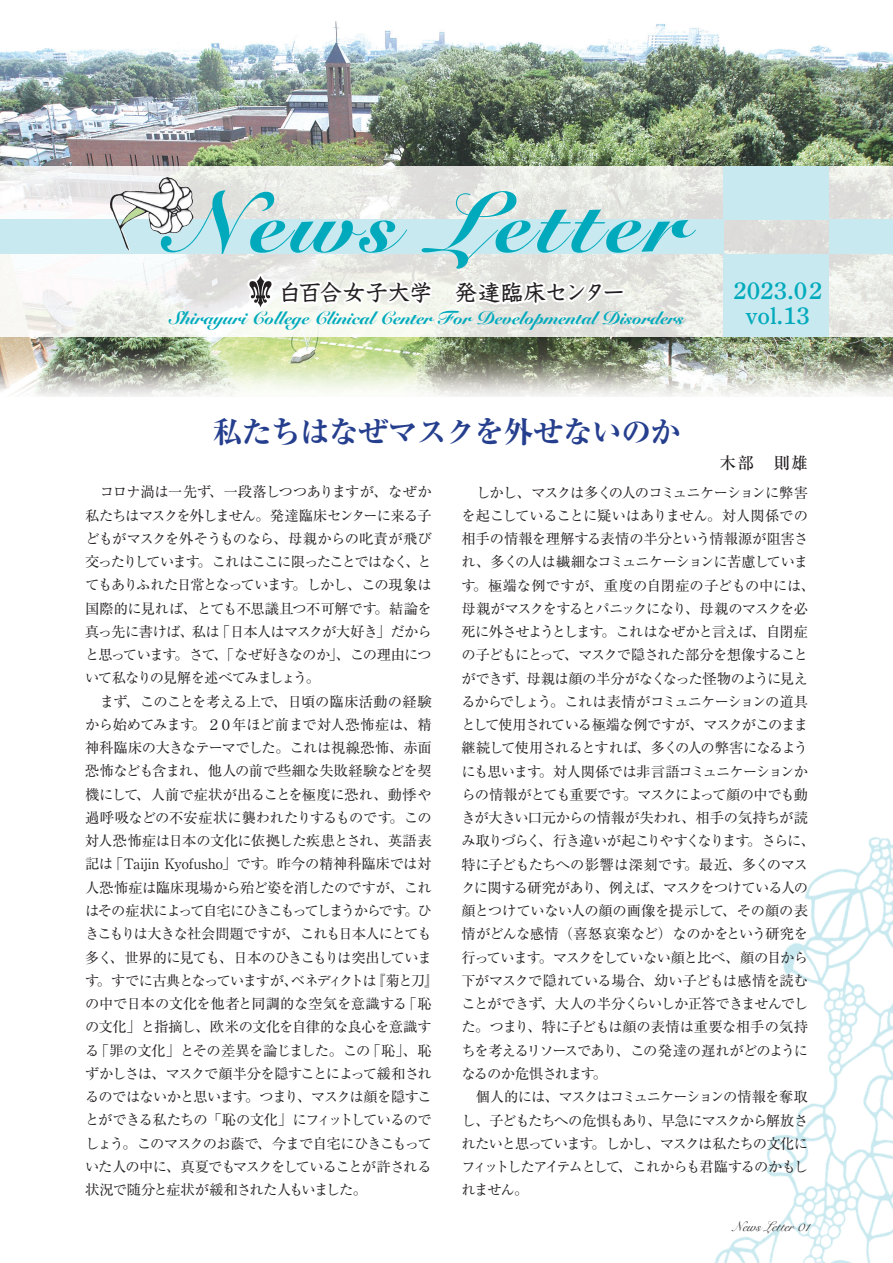
<style>
.page{position:relative;width:893px;height:1263px;background:#fff}
.page>*{position:absolute;margin:0;border:0;box-sizing:border-box;transform-origin:0 0}
.t1{font:900 84px "Snell Roundhand";letter-spacing:.075em;color:#00aabc}
.t2{font:700 expanded 30px "Ryumin Pr 5";letter-spacing:-.025em;color:#253f8e}
.t3{font:24px "Shuei Yobu Min Std B";color:#00aabc}
.t4{font:500 22.5px "Kyoka ICA Pro";letter-spacing:-.045em;color:#231f20}
.t5{font:900 18px "Snell Roundhand";color:#00aabc}
.t6{font:500 16.5px "Ryumin Pr 5";color:#231f20}
.t7{font:14.25px/23.2px "Ryumin Pr 5";letter-spacing:-.05em;color:#231f20}
.t8{font:13.8px "Snell Roundhand";color:#231f20}
</style>
<div class="page">
<img style="left:0;top:24px;width:893px;height:372px">
<img style="left:714px;top:837px;width:179px;height:426px">
<img style="left:0;top:167px;width:893px;height:170px">
<svg style="left:450px;top:96px;width:177px;height:301px"></svg>
<img style="left:243px;top:21px;width:192px;height:375px">
<div style="left:0;top:220px;width:724px;height:34px;background:#c8e9ef"></div>
<div style="left:829px;top:220px;width:64px;height:34px;background:#c8e9ef"></div>
<div style="left:724px;top:254px;width:105px;height:83px;background:#c8e9ef"></div>
<div style="left:724px;top:167px;width:105px;height:53px;background:#c8e9ef"></div>
<img style="left:109px;top:177px;width:58px;height:74px">
<h1 class="t1" style="left:167px;top:174px;width:521px">News Letter</h1>
<h3 class="t4" style="left:279px;top:275px;width:348px">白百合女子大学　発達臨床センター</h3>
<p class="t5" style="left:168px;top:307px;width:517px">Shirayuri College Clinical Center For Developmental Disorders</p>
<h3 class="t3" style="left:733px;top:274px;width:91px">2023.02</h3>
<h3 class="t3" style="left:746px;top:299px;width:66px">vol.13</h3>
<h2 class="t2" style="left:212px;top:408px;width:470px">私たちはなぜマスクを外せないのか</h2>
<p class="t6" style="left:720px;top:450px;width:90px">木部　則雄</p>
<p class="t7" style="left:85px;top:479px;width:355px">　コロナ渦は一先ず、一段落しつつありますが、なぜか私たちはマスクを外しません。発達臨床センターに来る子どもがマスクを外そうものなら、母親からの叱責が飛び交ったりしています。これはここに限ったことではなく、とてもありふれた日常となっています。しかし、この現象は国際的に見れば、とても不思議且つ不可解です。結論を真っ先に書けば、私は「日本人はマスクが大好き」だからと思っています。さて、「なぜ好きなのか」、この理由について私なりの見解を述べてみましょう。<br>　まず、このことを考える上で、日頃の臨床活動の経験から始めてみます。２０年ほど前まで対人恐怖症は、精神科臨床の大きなテーマでした。これは視線恐怖、赤面恐怖なども含まれ、他人の前で些細な失敗経験などを契機にして、人前で症状が出ることを極度に恐れ、動悸や過呼吸などの不安症状に襲われたりするものです。この対人恐怖症は日本の文化に依拠した疾患とされ、英語表記は「Taijin Kyofusho」です。昨今の精神科臨床では対人恐怖症は臨床現場から殆ど姿を消したのですが、これはその症状によって自宅にひきこもってしまうからです。ひきこもりは大きな社会問題ですが、これも日本人にとても多く、世界的に見ても、日本のひきこもりは突出しています。すでに古典となっていますが、ベネディクトは『菊と刀』の中で日本の文化を他者と同調的な空気を意識する「恥の文化」と指摘し、欧米の文化を自律的な良心を意識する「罪の文化」とその差異を論じました。この「恥」、恥ずかしさは、マスクで顔半分を隠すことによって緩和されるのではないかと思います。つまり、マスクは顔を隠すことができる私たちの「恥の文化」にフィットしているのでしょう。このマスクのお蔭で、今まで自宅にひきこもっていた人の中に、真夏でもマスクをしていることが許される状況で随分と症状が緩和された人もいました。</p>
<p class="t7" style="left:461px;top:480px;width:355px">　しかし、マスクは多くの人のコミュニケーションに弊害を起こしていることに疑いはありません。対人関係での相手の情報を理解する表情の半分という情報源が阻害され、多くの人は繊細なコミュニケーションに苦慮しています。極端な例ですが、重度の自閉症の子どもの中には、母親がマスクをするとパニックになり、母親のマスクを必死に外させようとします。これはなぜかと言えば、自閉症の子どもにとって、マスクで隠された部分を想像することができず、母親は顔の半分がなくなった怪物のように見えるからでしょう。これは表情がコミュニケーションの道具として使用されている極端な例ですが、マスクがこのまま継続して使用されるとすれば、多くの人の弊害になるようにも思います。対人関係では非言語コミュニケーションからの情報がとても重要です。マスクによって顔の中でも動きが大きい口元からの情報が失われ、相手の気持ちが読み取りづらく、行き違いが起こりやすくなります。さらに、特に子どもたちへの影響は深刻です。最近、多くのマスクに関する研究があり、例えば、マスクをつけている人の顔とつけていない人の顔の画像を提示して、その顔の表情がどんな感情（喜怒哀楽など）なのかをという研究を行っています。マスクをしていない顔と比べ、顔の目から下がマスクで隠れている場合、幼い子どもは感情を読むことができず、大人の半分くらいしか正答できませんでした。つまり、特に子どもは顔の表情は重要な相手の気持ちを考えるリソースであり、この発達の遅れがどのようになるのか危惧されます。<br>　個人的には、マスクはコミュニケーションの情報を奪取し、子どもたちへの危惧もあり、早急にマスクから解放されたいと思っています。しかし、マスクは私たちの文化にフィットしたアイテムとして、これからも君臨するのかもしれません。</p>
<p class="t8" style="left:733px;top:1216px;width:78px">News Letter 01</p>
</div>
